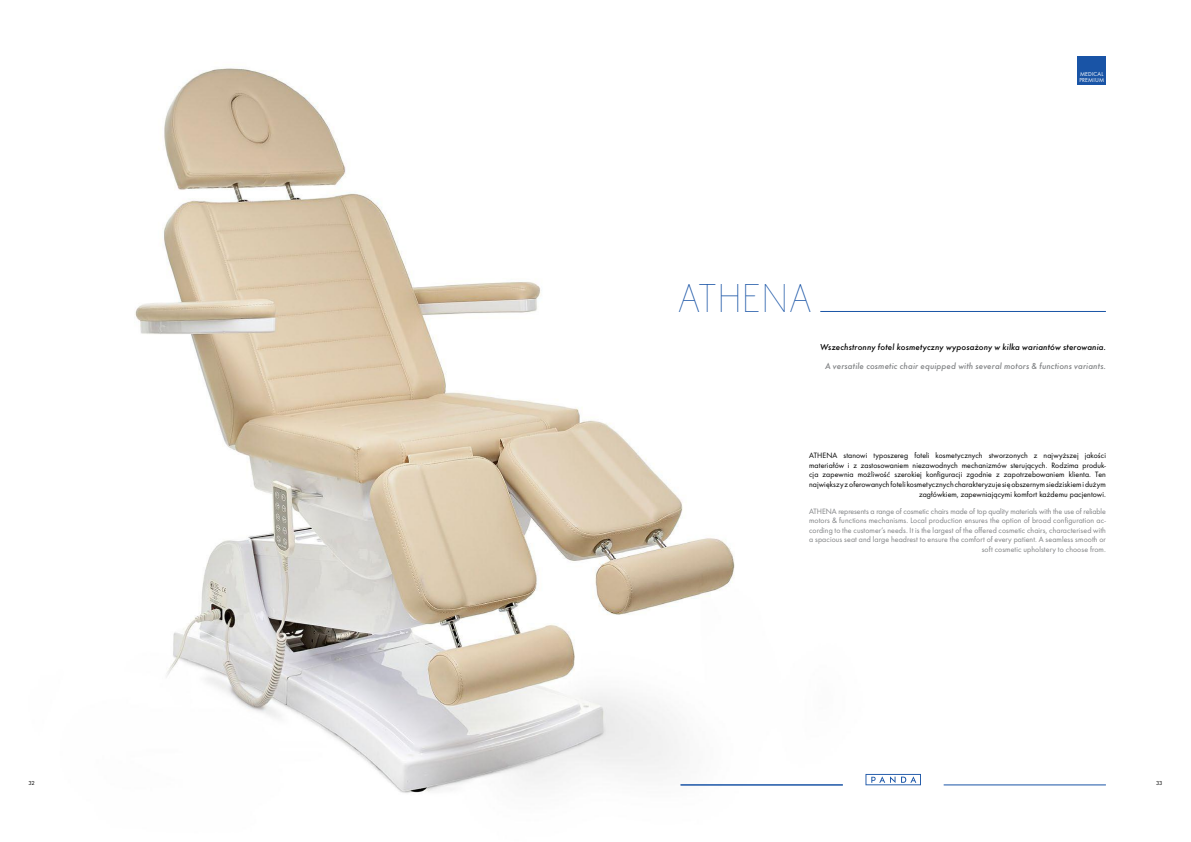
<style>
.page{position:relative;width:1191px;height:842px;background:#fff}
.page>*{position:absolute;margin:0;border:0;box-sizing:border-box;transform-origin:0 0}
.t1{font:40px "advent Lt 3";letter-spacing:.01em;color:#1954a6}
.t2{font:italic 500 9px "Futura";letter-spacing:.01em;color:#808284}
.t3{font:italic 500 9px "Futura";letter-spacing:.01em;color:#000}
.t4{font:8px/9.6px "Futura Boo";letter-spacing:.01em;color:#808284;text-align:right}
.t5{font:8px/9.6px "Futura Boo";letter-spacing:.01em;color:#000;text-align:right}
.t6{font:6px/6.1px "Futura Boo";letter-spacing:.025em;color:#fff}
.t7{font:6px "Futura Boo";color:#000}
</style>
<div class="page">
<img style="left:135px;top:68px;width:783px;height:725px">
<hr style="left:820px;top:311px;width:286px;height:1px;background:#1954a6">
<svg style="left:865px;top:774px;width:56px;height:11px"></svg>
<hr style="left:943px;top:785px;width:163px;height:1px;background:#1954a6">
<hr style="left:680px;top:785px;width:163px;height:1px;background:#1954a6">
<div style="left:1077px;top:57px;width:29px;height:28px;background:#1954a6"></div>
<p class="t6" style="left:1079px;top:71px;width:26px">MEDICAL<br>PREMIUM</p>
<h1 class="t1" style="left:678px;top:274px;width:134px">ATHENA</h1>
<p class="t3" style="left:820px;top:342px;width:287px">Wszechstronny fotel kosmetyczny wyposażony w kilka wariantów sterowania.</p>
<p class="t2" style="left:825px;top:360px;width:282px">A versatile cosmetic chair equipped with several motors &amp; functions variants.</p>
<p class="t5" style="left:809px;top:451px;width:298px">ATHENA stanowi typoszereg foteli kosmetycznych stworzonych z najwyższej jakości materiałów i z zastosowaniem niezawodnych mechanizmów sterujących. Rodzima produk&shy;cja zapewnia możliwość szerokiej konfiguracji zgodnie z zapotrzebowaniem klienta. Ten największy z oferowanych foteli kosmetycznych charakteryzuje się obszernym siedziskiem i dużym zagłówkiem, zapewniającymi komfort każdemu pacjentowi.</p>
<p class="t4" style="left:809px;top:506px;width:298px">ATHENA represents a range of cosmetic chairs made of top quality materials with the use of reliable motors &amp; functions mechanisms. Local production ensures the option of broad configuration ac&shy;cording to the customer’s needs. It is the largest of the offered cosmetic chairs, characterised with a spacious seat and large headrest to ensure the comfort of every patient. A seamless smooth or soft cosmetic upholstery to choose from.</p>
<p class="t7" style="left:28px;top:780px;width:8px">32</p>
<p class="t7" style="left:1156px;top:780px;width:8px">33</p>
</div>
